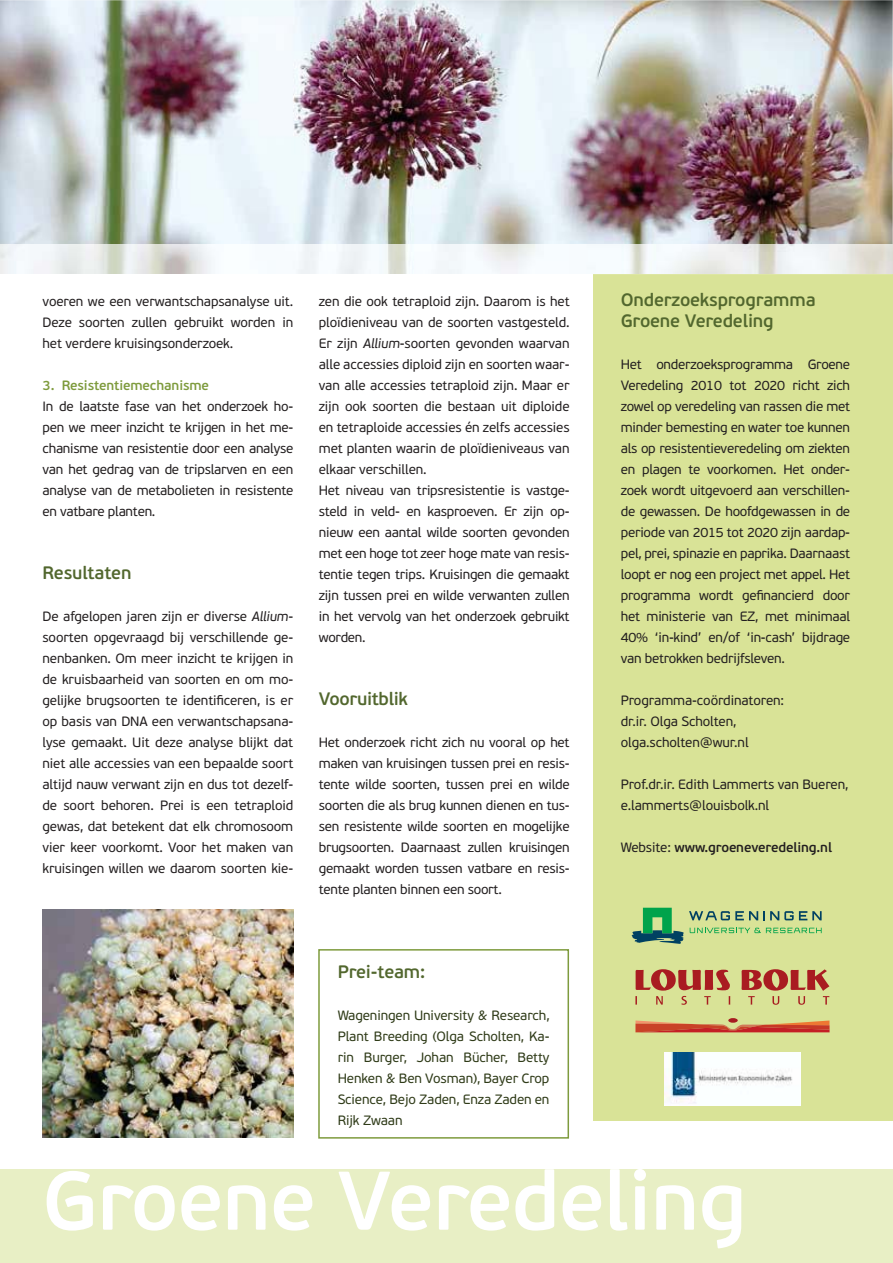
<style>
.page{position:relative;width:893px;height:1263px;background:#fff}
.page>*{position:absolute;margin:0;border:0;box-sizing:border-box;transform-origin:0 0}
.t1{font:600 82.8px "PF Beau Sans Pro";letter-spacing:-.01em;color:#fff}
.t2{font:600 18px/21px "PF Beau Sans Pro";letter-spacing:-.01em;color:#52672e}
.t3{font:13.5px/21px "PF Beau Sans Pro";letter-spacing:-.01em;color:#231f20;text-align:justify}
.t4{font:13.5px/21px "PF Beau Sans Pro";letter-spacing:-.01em;color:#2f3b18;text-align:justify}
.t5{font:600 13.5px "PF Beau Sans Pro";letter-spacing:-.01em;color:#231f20}
.t6{font:600 13.5px "PF Beau Sans Pro";letter-spacing:-.01em;color:#7e9b3d}
.s1{font-style:italic}
.s2{font-weight:400}
</style>
<div class="page">
<div style="left:0;top:1169px;width:893px;height:94px;background:#e8efc5"></div>
<div style="left:593px;top:274px;width:300px;height:847px;background:#d9e397"></div>
<img style="left:0;top:0;width:893px;height:244px">
<svg style="left:635px;top:1021px;width:194px;height:11px"></svg>
<div style="left:728px;top:1018px;width:10px;height:5px;background:#a71c20;border-radius:50%"></div>
<svg style="left:635px;top:969px;width:95px;height:36px"></svg>
<svg style="left:741px;top:969px;width:88px;height:36px"></svg>
<img style="left:664px;top:1053px;width:136px;height:53px">
<img style="left:0;top:244px;width:893px;height:30px">
<svg style="left:631px;top:908px;width:190px;height:36px"></svg>
<img style="left:43px;top:910px;width:250px;height:227px">
<div style="left:318px;top:949px;width:251px;height:190px;border:2px solid #7e9b3d"></div>
<p class="t3" style="left:43px;top:292px;width:252px">voeren we een verwantschapsanalyse uit.<br>Deze soorten zullen gebruikt worden in het verdere kruisingsonderzoek.</p>
<p class="t6" style="left:43px;top:380px;width:168px">3. Resistentiemechanisme</p>
<p class="t3" style="left:43px;top:397px;width:252px">In de laatste fase van het onderzoek ho&shy;pen we meer inzicht te krijgen in het me&shy;chanisme van resistentie door een analyse van het gedrag van de tripslarven en een analyse van de metabolieten in resistente en vatbare planten.</p>
<h2 class="t2" style="left:43px;top:564px;width:91px">Resultaten</h2>
<p class="t3" style="left:43px;top:607px;width:252px">De afgelopen jaren zijn er diverse <span class="s1">Allium&shy;</span>soorten opgevraagd bij verschillende ge&shy;nenbanken. Om meer inzicht te krijgen in de kruisbaarheid van soorten en om mo&shy;gelijke brugsoorten te identificeren, is er op basis van DNA een verwantschapsana&shy;lyse gemaakt. Uit deze analyse blijkt dat niet alle accessies van een bepaalde soort altijd nauw verwant zijn en dus tot dezelf&shy;de soort behoren. Prei is een tetraploid gewas, dat betekent dat elk chromosoom vier keer voorkomt. Voor het maken van kruisingen willen we daarom soorten kie-</p>
<p class="t3" style="left:319px;top:292px;width:252px;text-align:left">zen die ook tetraploid zijn. Daarom is het ploïdieniveau van de soorten vastgesteld.<br>Er zijn <span class="s1">Allium</span>-soorten gevonden waarvan alle accessies diploid zijn en soorten waar&shy;van alle accessies tetraploid zijn. Maar er zijn ook soorten die bestaan uit diploide en tetraploide accessies én zelfs accessies met planten waarin de ploïdieniveaus van elkaar verschillen.<br>Het niveau van tripsresistentie is vastge&shy;steld in veld- en kasproeven. Er zijn op&shy;nieuw een aantal wilde soorten gevonden met een hoge tot zeer hoge mate van resis&shy;tentie tegen trips. Kruisingen die gemaakt zijn tussen prei en wilde verwanten zullen in het vervolg van het onderzoek gebruikt worden.</p>
<h2 class="t2" style="left:319px;top:690px;width:91px">Vooruitblik</h2>
<p class="t3" style="left:319px;top:733px;width:252px">Het onderzoek richt zich nu vooral op het maken van kruisingen tussen prei en resis&shy;tente wilde soorten, tussen prei en wilde soorten die als brug kunnen dienen en tus&shy;sen resistente wilde soorten en mogelijke brugsoorten. Daarnaast zullen kruisingen gemaakt worden tussen vatbare en resis&shy;tente planten binnen een soort.</p>
<h2 class="t2" style="left:338px;top:963px;width:89px">Prei-team:</h2>
<p class="t4" style="left:338px;top:1006px;width:213px">Wageningen University &amp; Research, Plant Breeding (Olga Scholten, Ka&shy;rin Burger, Johan Bücher, Betty Henken &amp; Ben Vosman), Bayer Crop Science, Bejo Zaden, Enza Zaden en Rijk Zwaan</p>
<h2 class="t2" style="left:621px;top:291px;width:196px">Onderzoeksprogramma<br>Groene Veredeling</h2>
<p class="t3" style="left:621px;top:355px;width:231px">Het onderzoeksprogramma Groene Veredeling 2010 tot 2020 richt zich zowel op veredeling van rassen die met minder bemesting en water toe kunnen als op resistentieveredeling om ziekten en plagen te voorkomen. Het onder&shy;zoek wordt uitgevoerd aan verschillen&shy;de gewassen. De hoofdgewassen in de periode van 2015 tot 2020 zijn aardap&shy;pel, prei, spinazie en paprika. Daarnaast loopt er nog een project met appel. Het programma wordt gefinancierd door het ministerie van EZ, met minimaal 40% ‘in-kind’ en/of ‘in-cash’ bijdrage van betrokken bedrijfsleven.</p>
<p class="t3" style="left:621px;top:691px;width:165px;text-align:left">Programma-coördinatoren: dr.ir. Olga Scholten, olga.scholten@wur.nl</p>
<p class="t3" style="left:621px;top:775px;width:229px">Prof.dr.ir. Edith Lammerts van Bueren, e.lammerts@louisbolk.nl</p>
<p class="t5" style="left:621px;top:842px;width:213px"><span class="s2">Website:</span> www.groeneveredeling.nl</p>
<h1 class="t1" style="left:42px;top:1170px;width:706px">Groene Veredeling</h1>
</div>
